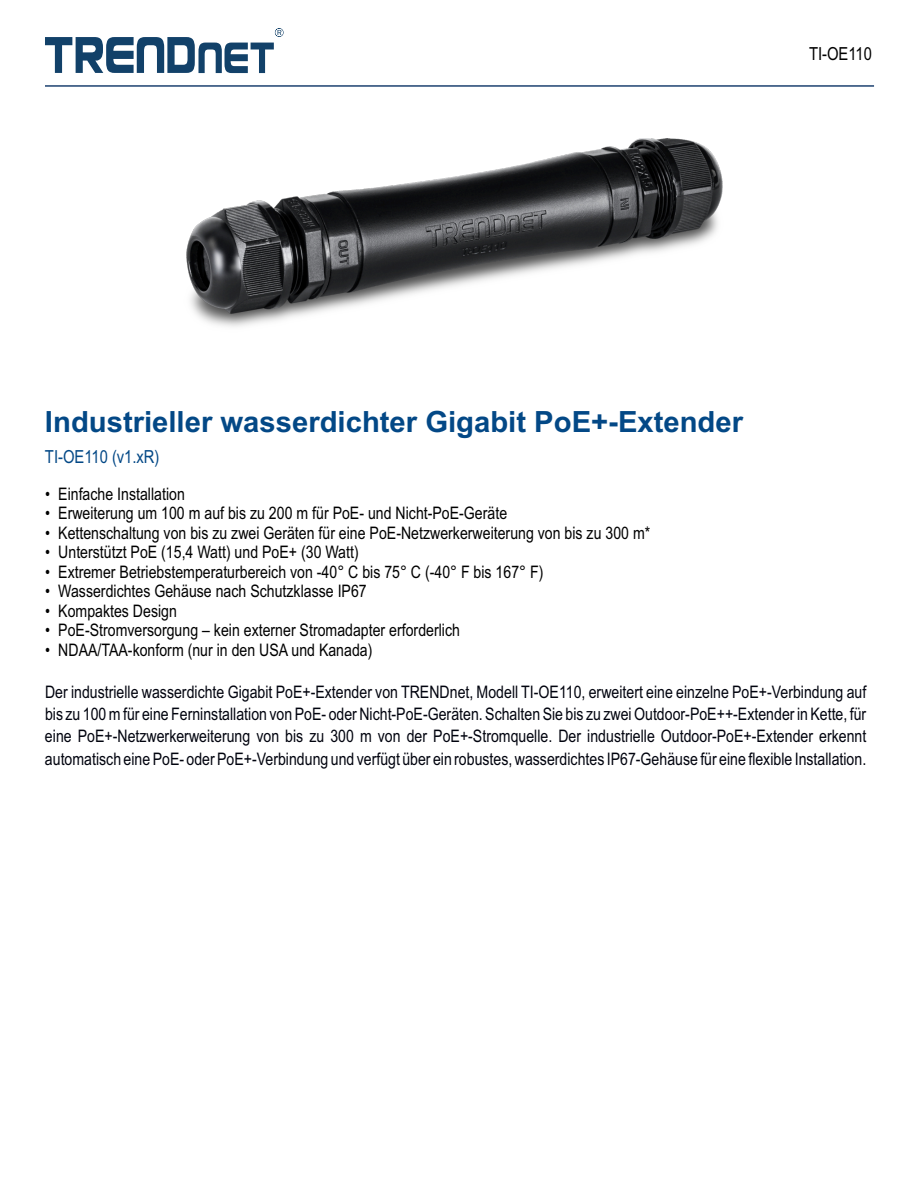
<style>
.page{position:relative;width:918px;height:1188px;background:#fff}
.page>*{position:absolute;margin:0;border:0;box-sizing:border-box;transform-origin:0 0}
.t1{font:700 29.25px "Arial";color:#034886}
.t2{font:18px "Arial Narrow";color:#034886}
.t3{font:18px "Arial Narrow";color:#000}
.t4{font:17.25px/22.2px "Arial Narrow";color:#00030e;text-align:justify}
.t5{font:17.25px "Arial Narrow";color:#000}
</style>
<div class="page">
<svg style="left:45px;top:28px;width:239px;height:45px"></svg>
<hr style="left:45px;top:85px;width:829px;height:2px;background:#32537d">
<img style="left:186px;top:139px;width:537px;height:188px">
<p class="t3" style="left:809px;top:47px;width:64px">TI-OE110</p>
<h1 class="t1" style="left:45px;top:411px;width:700px">Industrieller wasserdichter Gigabit PoE+-Extender</h1>
<p class="t2" style="left:45px;top:450px;width:116px">TI-OE110 (v1.xR)</p>
<p class="t5" style="left:45px;top:487px;width:141px">• Einfache Installation</p>
<p class="t5" style="left:45px;top:507px;width:464px">• Erweiterung um 100 m auf bis zu 200 m für PoE- und Nicht-PoE-Geräte</p>
<p class="t5" style="left:45px;top:526px;width:607px">• Kettenschaltung von bis zu zwei Geräten für eine PoE-Netzwerkerweiterung von bis zu 300 m*</p>
<p class="t5" style="left:45px;top:546px;width:315px">• Unterstützt PoE (15,4 Watt) und PoE+ (30 Watt)</p>
<p class="t5" style="left:45px;top:565px;width:500px">• Extremer Betriebstemperaturbereich von -40° C bis 75° C (-40° F bis 167° F)</p>
<p class="t5" style="left:45px;top:585px;width:323px">• Wasserdichtes Gehäuse nach Schutzklasse IP67</p>
<p class="t5" style="left:45px;top:604px;width:133px">• Kompaktes Design</p>
<p class="t5" style="left:45px;top:624px;width:417px">• PoE-Stromversorgung – kein externer Stromadapter erforderlich</p>
<p class="t5" style="left:45px;top:643px;width:329px">• NDAA/TAA-konform (nur in den USA und Kanada)</p>
<p class="t4" style="left:45px;top:682px;width:823px">Der industrielle wasserdichte Gigabit PoE+-Extender von TRENDnet, Modell TI-OE110, erweitert eine einzelne PoE+-Verbindung auf bis zu 100 m für eine Ferninstallation von PoE- oder Nicht-PoE-Geräten. Schalten Sie bis zu zwei Outdoor-PoE++-Extender in Kette, für eine PoE+-Netzwerkerweiterung von bis zu 300 m von der PoE+-Stromquelle. Der industrielle Outdoor-PoE+-Extender erkennt automatisch eine PoE- oder PoE+-Verbindung und verfügt über ein robustes, wasserdichtes IP67-Gehäuse für eine flexible Installation.</p>
</div>
